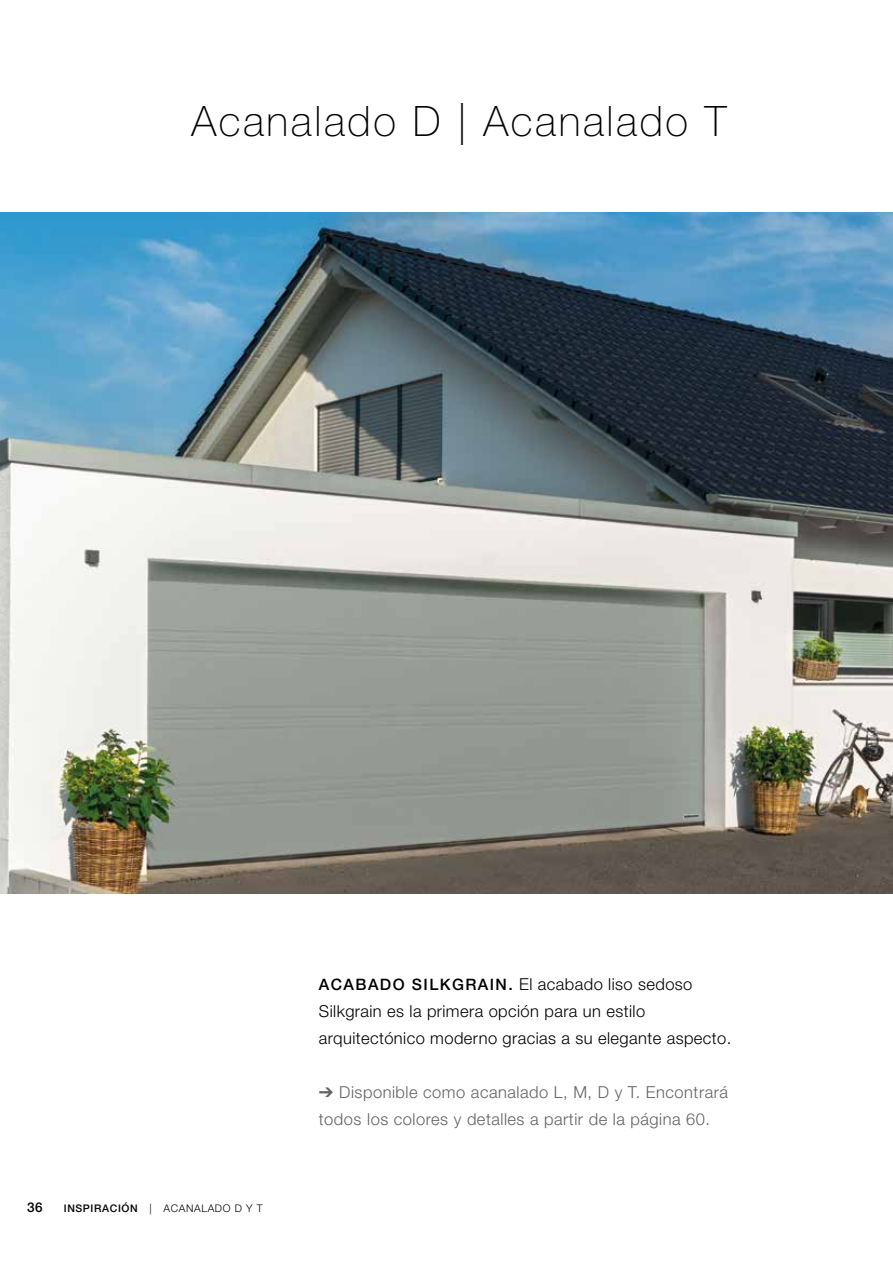
<style>
.page{position:relative;width:893px;height:1263px;background:#fff}
.page>*{position:absolute;margin:0;border:0;box-sizing:border-box;transform-origin:0 0}
.t1{font:100 42px "Hoermann Helvetica Neue";letter-spacing:.06em;color:#000}
.t2{font:300 16.5px/27px "Hoermann Helvetica Neue";letter-spacing:.025em;color:#000}
.t3{font:300 16.5px/27px "Hoermann Helvetica Neue";letter-spacing:.03em;color:#646363}
.t4{font:500 13.5px "Hoermann Helvetica Neue";color:#000}
.t5{font:300 10.5px "Hoermann Helvetica Neue";letter-spacing:.06em;color:#000}
.s1{font-weight:500}
.s2{font-weight:500;font-size:15.75px}
</style>
<div class="page">
<img style="left:0;top:213px;width:893px;height:680px">
<h1 class="t1" style="left:191px;top:92px;width:537px">Acanalado D | Acanalado T</h1>
<p class="t4" style="left:27px;top:1198px;width:17px">36</p>
<p class="t5" style="left:64px;top:1201px;width:200px"><span class="s1">INSPIRACIÓN</span> | ACANALADO D Y T</p>
<p class="t2" style="left:319px;top:969px;width:414px"><span class="s2">ACABADO SILKGRAIN.</span> El acabado liso sedoso<br>Silkgrain es la primera opción para un estilo arquitectónico moderno gracias a su elegante aspecto.</p>
<p class="t3" style="left:319px;top:1077px;width:411px">➔ Disponible como acanalado L, M, D y T. Encontrará todos los colores y detalles a partir de la página 60.</p>
</div>
